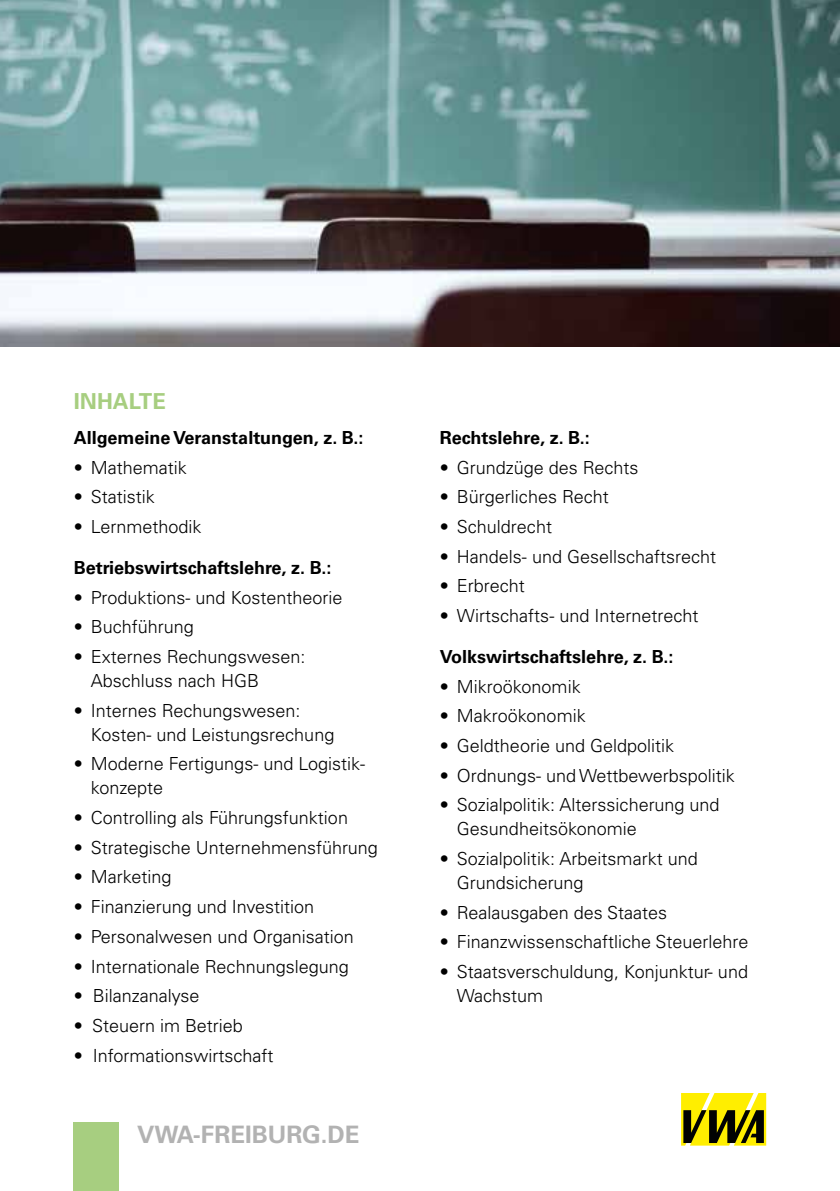
<style>
.page{position:relative;width:840px;height:1191px;background:#fff}
.page>*{position:absolute;margin:0;border:0;box-sizing:border-box;transform-origin:0 0}
.t1{font:700 24px "Univers LT Pro 65";color:#b2b2b2}
.t2{font:700 22px "Univers LT Pro 65";color:#a7ce80}
.t3{font:300 18px/24px "Univers LT Pro 45";color:#000}
.t4{font:700 18px "Univers LT Pro 65";color:#000}
</style>
<div class="page">
<div style="left:74px;top:1123px;width:45px;height:68px;background:#a7ce80"></div>
<img style="left:0;top:0;width:839px;height:346px">
<svg style="left:681px;top:1093px;width:84px;height:52px;background:#a59b0b"></svg>
<p class="t2" style="left:74px;top:387px;width:94px">INHALTE</p>
<p class="t4" style="left:74px;top:426px;width:291px">Allgemeine Veranstaltungen, z. B.:</p>
<p class="t3" style="left:74px;top:456px;width:115px">• Mathematik</p>
<p class="t3" style="left:74px;top:485px;width:83px">• Statistik</p>
<p class="t3" style="left:74px;top:515px;width:129px">• Lernmethodik</p>
<p class="t4" style="left:74px;top:556px;width:259px">Betriebswirtschaftslehre, z. B.:</p>
<p class="t3" style="left:74px;top:586px;width:270px">• Produktions- und Kostentheorie</p>
<p class="t3" style="left:74px;top:615px;width:121px">• Buchführung</p>
<p class="t3" style="left:91px;top:645px;width:216px;text-indent:-17px">• Externes Rechungswesen:<br>Abschluss nach HGB</p>
<p class="t3" style="left:91px;top:699px;width:245px;text-indent:-17px">• Internes Rechungswesen:<br>Kosten- und Leistungsrechung</p>
<p class="t3" style="left:91px;top:752px;width:276px;text-indent:-17px">• Moderne Fertigungs- und Logistik&shy;konzepte</p>
<p class="t3" style="left:74px;top:806px;width:275px">• Controlling als Führungsfunktion</p>
<p class="t3" style="left:74px;top:836px;width:305px">• Strategische Unternehmensführung</p>
<p class="t3" style="left:74px;top:865px;width:99px">• Marketing</p>
<p class="t3" style="left:74px;top:895px;width:242px">• Finanzierung und Investition</p>
<p class="t3" style="left:74px;top:925px;width:281px">• Personalwesen und Organisation</p>
<p class="t3" style="left:74px;top:954px;width:276px">• Internationale Rechnungslegung</p>
<p class="t3" style="left:74px;top:984px;width:127px">• Bilanzanalyse</p>
<p class="t3" style="left:74px;top:1014px;width:170px">• Steuern im Betrieb</p>
<p class="t3" style="left:74px;top:1043px;width:201px">• Informationswirtschaft</p>
<h1 class="t1" style="left:137px;top:1120px;width:224px">VWA-FREIBURG.DE</h1>
<p class="t4" style="left:439px;top:426px;width:151px">Rechtslehre, z. B.:</p>
<p class="t3" style="left:439px;top:455px;width:200px">• Grundzüge des Rechts</p>
<p class="t3" style="left:439px;top:485px;width:170px">• Bürgerliches Recht</p>
<p class="t3" style="left:439px;top:515px;width:114px">• Schuldrecht</p>
<p class="t3" style="left:439px;top:544px;width:278px">• Handels- und Gesellschaftsrecht</p>
<p class="t3" style="left:439px;top:574px;width:87px">• Erbrecht</p>
<p class="t3" style="left:439px;top:604px;width:260px">• Wirtschafts- und Internetrecht</p>
<p class="t4" style="left:439px;top:645px;width:235px">Volkswirtschaftslehre, z. B.:</p>
<p class="t3" style="left:439px;top:674px;width:142px">• Mikroökonomik</p>
<p class="t3" style="left:439px;top:704px;width:147px">• Makroökonomik</p>
<p class="t3" style="left:439px;top:734px;width:236px">• Geldtheorie und Geldpolitik</p>
<p class="t3" style="left:439px;top:763px;width:296px">• Ordnungs- und Wettbewerbspolitik</p>
<p class="t3" style="left:456px;top:793px;width:264px;text-indent:-17px">• Sozialpolitik: Alterssicherung und<br>Gesundheitsökonomie</p>
<p class="t3" style="left:456px;top:847px;width:242px;text-indent:-17px">• Sozialpolitik: Arbeitsmarkt und<br>Grundsicherung</p>
<p class="t3" style="left:439px;top:900px;width:228px">• Realausgaben des Staates</p>
<p class="t3" style="left:439px;top:930px;width:310px">• Finanzwissenschaftliche Steuerlehre</p>
<p class="t3" style="left:456px;top:960px;width:292px;text-indent:-17px">• Staatsverschuldung, Konjunktur- und<br>Wachstum</p>
</div>
